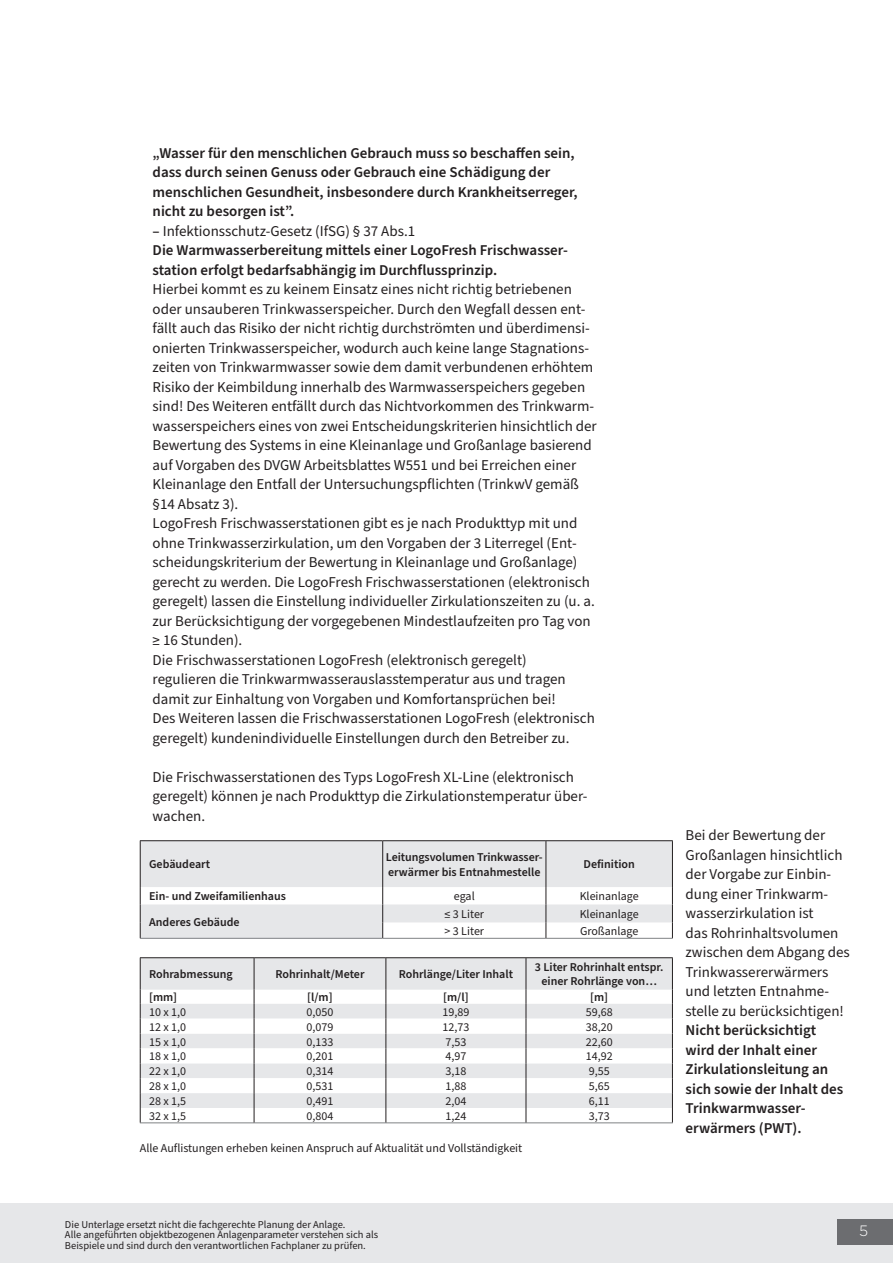
<style>
.page{position:relative;width:893px;height:1263px;background:#fff}
.page>*{position:absolute;margin:0;border:0;box-sizing:border-box;transform-origin:0 0}
.t1{font:15px/19.5px "Source Sans Pro";color:#231f20}
.t2{font:600 15px/19.5px "Source Sans Pro";color:#231f20}
.t3{font:300 15px "Gotham";color:#fff}
.t4{font:12px "Source Sans Pro";color:#231f20}
.t5{font:600 12px/14.4px "Source Sans Pro";color:#231f20}
.t6{font:10.5px/10.5px "Source Sans Pro";color:#231f20}
.s1{font-weight:400}
</style>
<div class="page">
<div style="left:0;top:1203px;width:893px;height:60px;background:#e6e7e9"></div>
<div style="left:838px;top:1219px;width:55px;height:26px;background:#6c6d70"></div>
<svg style="left:141px;top:841px;width:531px;height:97px;background:#e7e8ea"></svg>
<hr style="left:140px;top:938px;width:243px;height:1px;background:#808285">
<hr style="left:383px;top:938px;width:163px;height:1px;background:#808285">
<hr style="left:546px;top:938px;width:127px;height:1px;background:#808285">
<hr style="left:140px;top:841px;width:1px;height:46px;background:#231f20">
<hr style="left:383px;top:840px;width:163px;height:1px;background:#231f20">
<hr style="left:382px;top:841px;width:1px;height:46px;background:#231f20">
<hr style="left:546px;top:840px;width:127px;height:1px;background:#231f20">
<hr style="left:546px;top:841px;width:1px;height:46px;background:#231f20">
<hr style="left:672px;top:841px;width:1px;height:46px;background:#231f20">
<svg style="left:140px;top:887px;width:1px;height:51px"></svg>
<svg style="left:382px;top:887px;width:291px;height:51px"></svg>
<hr style="left:140px;top:840px;width:243px;height:1px;background:#231f20">
<svg style="left:141px;top:958px;width:531px;height:61px;fill:#e6e7e9"></svg>
<svg style="left:141px;top:1019px;width:531px;height:103px"></svg>
<hr style="left:140px;top:1122px;width:114px;height:1px;background:#808285">
<hr style="left:254px;top:1122px;width:132px;height:1px;background:#808285">
<hr style="left:386px;top:1122px;width:140px;height:1px;background:#808285">
<hr style="left:526px;top:1122px;width:147px;height:1px;background:#808285">
<hr style="left:140px;top:958px;width:1px;height:32px;background:#231f20">
<hr style="left:254px;top:957px;width:132px;height:1px;background:#231f20">
<hr style="left:254px;top:958px;width:1px;height:32px;background:#231f20">
<hr style="left:386px;top:957px;width:140px;height:1px;background:#231f20">
<hr style="left:385px;top:958px;width:1px;height:32px;background:#231f20">
<hr style="left:526px;top:957px;width:147px;height:1px;background:#231f20">
<hr style="left:526px;top:958px;width:1px;height:32px;background:#231f20">
<hr style="left:672px;top:958px;width:1px;height:32px;background:#231f20">
<svg style="left:140px;top:990px;width:1px;height:132px"></svg>
<svg style="left:254px;top:990px;width:1px;height:132px"></svg>
<svg style="left:385px;top:990px;width:1px;height:132px"></svg>
<svg style="left:526px;top:990px;width:1px;height:132px"></svg>
<svg style="left:672px;top:990px;width:1px;height:132px"></svg>
<hr style="left:140px;top:957px;width:114px;height:1px;background:#231f20">
<p class="t2" style="left:153px;top:144px;width:427px">„Wasser für den menschlichen Gebrauch muss so beschaffen sein, dass durch seinen Genuss oder Gebrauch eine Schädigung der menschlichen Gesundheit, insbesondere durch Krankheitserreger, nicht zu besorgen ist”.</p>
<p class="t2" style="left:153px;top:222px;width:417px">– <span class="s1">Infektionsschutz-Gesetz (IfSG) § 37 Abs.1<br></span>Die Warmwasserbereitung mittels einer LogoFresh Frischwasser&shy;station erfolgt bedarfsabhängig im Durchflussprinzip.</p>
<p class="t1" style="left:153px;top:280px;width:446px">Hierbei kommt es zu keinem Einsatz eines nicht richtig betriebenen oder unsauberen Trinkwasserspeicher. Durch den Wegfall dessen ent&shy;fällt auch das Risiko der nicht richtig durchströmten und überdimensi&shy;onierten Trinkwasserspeicher, wodurch auch keine lange Stagnations&shy;zeiten von Trinkwarmwasser sowie dem damit verbundenen erhöhtem Risiko der Keimbildung innerhalb des Warmwasserspeichers gegeben sind! Des Weiteren entfällt durch das Nichtvorkommen des Trinkwarm&shy;wasserspeichers eines von zwei Entscheidungskriterien hinsichtlich der Bewertung des Systems in eine Kleinanlage und Großanlage basierend auf Vorgaben des DVGW Arbeitsblattes W551 und bei Erreichen einer Kleinanlage den Entfall der Untersuchungspflichten (TrinkwV gemäß §14 Absatz 3).<br>LogoFresh Frischwasserstationen gibt es je nach Produkttyp mit und ohne Trinkwasserzirkulation, um den Vorgaben der 3 Literregel (Ent&shy;scheidungskriterium der Bewertung in Kleinanlage und Großanlage) gerecht zu werden. Die LogoFresh Frischwasserstationen (elektronisch geregelt) lassen die Einstellung individueller Zirkulationszeiten zu (u. a. zur Berücksichtigung der vorgegebenen Mindestlaufzeiten pro Tag von ≥ 16 Stunden).<br>Die Frischwasserstationen LogoFresh (elektronisch geregelt)<br>regulieren die Trinkwarmwasserauslasstemperatur aus und tragen damit zur Einhaltung von Vorgaben und Komfortansprüchen bei!<br>Des Weiteren lassen die Frischwasserstationen LogoFresh (elektronisch geregelt) kundenindividuelle Einstellungen durch den Betreiber zu.</p>
<p class="t1" style="left:153px;top:768px;width:436px">Die Frischwasserstationen des Typs LogoFresh XL-Line (elektronisch geregelt) können je nach Produkttyp die Zirkulationstemperatur über&shy;wachen.</p>
<p class="t5" style="left:149px;top:857px;width:62px">Gebäudeart</p>
<p class="t5" style="left:386px;top:850px;width:158px">Leitungsvolumen Trinkwasser&shy;erwärmer bis Entnahmestelle</p>
<p class="t5" style="left:584px;top:857px;width:53px">Definition</p>
<p class="t5" style="left:149px;top:889px;width:138px">Ein- und Zweifamilienhaus</p>
<p class="t4" style="left:454px;top:888px;width:22px">egal</p>
<p class="t4" style="left:580px;top:888px;width:61px">Kleinanlage</p>
<p class="t5" style="left:149px;top:915px;width:92px">Anderes Gebäude</p>
<p class="t4" style="left:445px;top:906px;width:41px">≤ 3 Liter</p>
<p class="t4" style="left:580px;top:906px;width:61px">Kleinanlage</p>
<p class="t4" style="left:445px;top:923px;width:41px">&gt; 3 Liter</p>
<p class="t4" style="left:580px;top:923px;width:60px">Großanlage</p>
<p class="t5" style="left:149px;top:967px;width:85px">Rohrabmessung</p>
<p class="t5" style="left:275px;top:967px;width:91px">Rohrinhalt/Meter</p>
<p class="t5" style="left:399px;top:967px;width:116px">Rohrlänge/Liter Inhalt</p>
<p class="t5" style="left:535px;top:960px;width:130px;text-align:center">3 Liter Rohrinhalt entspr. einer Rohrlänge von…</p>
<p class="t5" style="left:149px;top:990px;width:30px">[mm]</p>
<p class="t5" style="left:307px;top:990px;width:27px">[l/m]</p>
<p class="t5" style="left:443px;top:990px;width:27px">[m/l]</p>
<p class="t5" style="left:590px;top:990px;width:19px">[m]</p>
<p class="t4" style="left:149px;top:1004px;width:39px">10 x 1,0</p>
<p class="t4" style="left:307px;top:1004px;width:28px">0,050</p>
<p class="t4" style="left:442px;top:1004px;width:28px">19,89</p>
<p class="t4" style="left:586px;top:1004px;width:28px">59,68</p>
<p class="t4" style="left:149px;top:1018px;width:39px">12 x 1,0</p>
<p class="t4" style="left:307px;top:1018px;width:28px">0,079</p>
<p class="t4" style="left:442px;top:1018px;width:28px">12,73</p>
<p class="t4" style="left:586px;top:1018px;width:28px">38,20</p>
<p class="t4" style="left:149px;top:1033px;width:39px">15 x 1,0</p>
<p class="t4" style="left:307px;top:1033px;width:28px">0,133</p>
<p class="t4" style="left:445px;top:1033px;width:22px">7,53</p>
<p class="t4" style="left:586px;top:1033px;width:28px">22,60</p>
<p class="t4" style="left:149px;top:1048px;width:39px">18 x 1,0</p>
<p class="t4" style="left:307px;top:1048px;width:28px">0,201</p>
<p class="t4" style="left:445px;top:1048px;width:22px">4,97</p>
<p class="t4" style="left:586px;top:1048px;width:28px">14,92</p>
<p class="t4" style="left:149px;top:1063px;width:39px">22 x 1,0</p>
<p class="t4" style="left:307px;top:1063px;width:28px">0,314</p>
<p class="t4" style="left:445px;top:1063px;width:22px">3,18</p>
<p class="t4" style="left:589px;top:1063px;width:22px">9,55</p>
<p class="t4" style="left:149px;top:1078px;width:39px">28 x 1,0</p>
<p class="t4" style="left:307px;top:1078px;width:28px">0,531</p>
<p class="t4" style="left:446px;top:1078px;width:22px">1,88</p>
<p class="t4" style="left:589px;top:1078px;width:22px">5,65</p>
<p class="t4" style="left:149px;top:1093px;width:39px">28 x 1,5</p>
<p class="t4" style="left:307px;top:1093px;width:28px">0,491</p>
<p class="t4" style="left:446px;top:1093px;width:22px">2,04</p>
<p class="t4" style="left:589px;top:1093px;width:22px">6,11</p>
<p class="t4" style="left:149px;top:1108px;width:39px">32 x 1,5</p>
<p class="t4" style="left:307px;top:1108px;width:28px">0,804</p>
<p class="t4" style="left:446px;top:1108px;width:22px">1,24</p>
<p class="t4" style="left:589px;top:1108px;width:22px">3,73</p>
<p class="t4" style="left:140px;top:1140px;width:384px">Alle Auflistungen erheben keinen Anspruch auf Aktualität und Vollständigkeit</p>
<p class="t1" style="left:686px;top:826px;width:166px">Bei der Bewertung der<br>Großanlagen hinsichtlich der Vorgabe zur Einbin&shy;dung einer Trinkwarm&shy;wasserzirkulation ist<br>das Rohrinhaltsvolumen zwischen dem Abgang des<br>Trinkwassererwärmers und letzten Entnahme&shy;stelle zu berücksichtigen!</p>
<p class="t2" style="left:686px;top:1021px;width:159px">Nicht berücksichtigt wird der Inhalt einer<br>Zirkulationsleitung an sich sowie der Inhalt des<br>Trinkwarmwasser&shy;erwärmers (PWT).</p>
<p class="t6" style="left:65px;top:1219px;width:315px">Die Unterlage ersetzt nicht die fachgerechte Planung der Anlage.<br>Alle angeführten objektbezogenen Anlagenparameter verstehen sich als<br>Beispiele und sind durch den verantwortlichen Fachplaner zu prüfen.</p>
<p class="t3" style="left:859px;top:1221px;width:11px">5</p>
</div>
